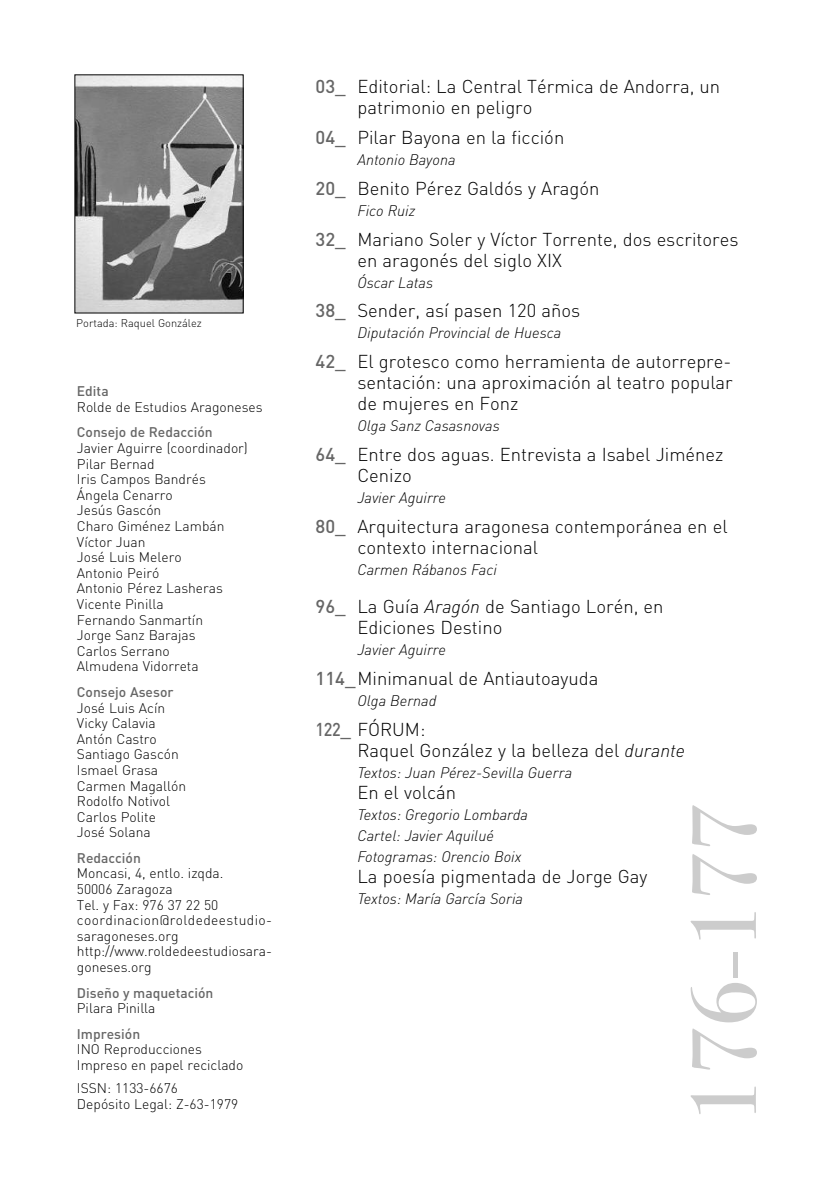
<style>
.page{position:relative;width:819px;height:1191px;background:#fff}
.page>*{position:absolute;margin:0;border:0;box-sizing:border-box;transform-origin:0 0}
.t1{font:91.7px "Bodoni Svty Two ITCTT";color:#ccc}
.t2{font:300 18.38px/21px "DIN";color:#000}
.t3{font:italic 300 15.05px/21px "DIN";color:#000}
.t4{font:300 13.83px/15.6px "DIN";color:#000}
.t5{font:500 13.83px "DIN";color:#666}
.t6{font:300 11.03px "DIN";color:#000}
.s1{font-weight:500;color:#666}
.s2{font-style:italic}
</style>
<div class="page">
<img style="left:77px;top:77px;width:164px;height:234px">
<div style="left:75px;top:75px;width:168px;height:238px;border:1px solid #000"></div>
<p class="t6" style="left:76px;top:317px;width:127px">Portada: Raquel González</p>
<p class="t5" style="left:77px;top:383px;width:33px">Edita</p>
<p class="t4" style="left:77px;top:399px;width:187px">Rolde de Estudios Aragoneses</p>
<p class="t5" style="left:77px;top:424px;width:137px">Consejo de Redacción</p>
<p class="t4" style="left:77px;top:440px;width:172px">Javier Aguirre (coordinador)<br>Pilar Bernad<br>Iris Campos Bandrés<br>Ángela Cenarro<br>Jesús Gascón<br>Charo Giménez Lambán<br>Víctor Juan<br>José Luis Melero<br>Antonio Peiró<br>Antonio Pérez Lasheras<br>Vicente Pinilla<br>Fernando Sanmartín<br>Jorge Sanz Barajas<br>Carlos Serrano<br>Almudena Vidorreta</p>
<p class="t5" style="left:77px;top:684px;width:98px">Consejo Asesor</p>
<p class="t4" style="left:77px;top:700px;width:111px">José Luis Acín<br>Vicky Calavia<br>Antón Castro<br>Santiago Gascón<br>Ismael Grasa<br>Carmen Magallón<br>Rodolfo Notivol<br>Carlos Polite<br>José Solana</p>
<p class="t5" style="left:77px;top:850px;width:65px">Redacción</p>
<p class="t4" style="left:77px;top:866px;width:197px">Moncasi, 4, entlo. izqda.<br>50006 Zaragoza<br>Tel. y Fax: 976 37 22 50 coordinacion@roldedeestudio&shy;saragoneses.org http://www.roldedeestudiosara&shy;goneses.org</p>
<p class="t5" style="left:77px;top:984px;width:138px">Diseño y maquetación</p>
<p class="t4" style="left:77px;top:1000px;width:80px">Pilara Pinilla</p>
<p class="t5" style="left:77px;top:1025px;width:65px">Impresión</p>
<p class="t4" style="left:77px;top:1041px;width:168px">INO Reproducciones<br>Impreso en papel reciclado</p>
<p class="t4" style="left:77px;top:1080px;width:163px">ISSN: 1133-6676<br>Depósito Legal: Z-63-1979</p>
<h2 class="t2" style="left:357px;top:76px;width:364px;text-indent:-42px"><span class="s1">03_</span> Editorial: La Central Térmica de Andorra, un patrimonio en peligro</h2>
<h2 class="t2" style="left:315px;top:127px;width:250px"><span class="s1">04_</span> Pilar Bayona en la ficción</h2>
<p class="t3" style="left:357px;top:151px;width:100px">Antonio Bayona</p>
<h2 class="t2" style="left:315px;top:178px;width:285px"><span class="s1">20_</span> Benito Pérez Galdós y Aragón</h2>
<p class="t3" style="left:357px;top:202px;width:59px">Fico Ruiz</p>
<h2 class="t2" style="left:357px;top:229px;width:382px;text-indent:-42px"><span class="s1">32_</span> Mariano Soler y Víctor Torrente, dos escritores en aragonés del siglo XIX</h2>
<p class="t3" style="left:357px;top:273px;width:77px">Óscar Latas</p>
<h2 class="t2" style="left:315px;top:300px;width:266px"><span class="s1">38_</span> Sender, así pasen 120 años</h2>
<p class="t3" style="left:357px;top:324px;width:205px">Diputación Provincial de Huesca</p>
<h2 class="t2" style="left:357px;top:351px;width:377px;text-align:justify;text-indent:-42px"><span class="s1">42_</span> El grotesco como herramienta de autorrepre&shy;sentación: una aproximación al teatro popular de mujeres en Fonz</h2>
<p class="t3" style="left:357px;top:417px;width:144px">Olga Sanz Casasnovas</p>
<h2 class="t2" style="left:357px;top:444px;width:367px;text-indent:-42px"><span class="s1">64_</span> Entre dos aguas. Entrevista a Isabel Jiménez<br>Cenizo</h2>
<p class="t3" style="left:357px;top:489px;width:90px">Javier Aguirre</p>
<h2 class="t2" style="left:357px;top:516px;width:371px;text-indent:-42px"><span class="s1">80_</span> Arquitectura aragonesa contemporánea en el contexto internacional</h2>
<p class="t3" style="left:357px;top:560px;width:141px">Carmen Rábanos Faci</p>
<h2 class="t2" style="left:357px;top:596px;width:307px;text-indent:-42px"><span class="s1">96_</span> La Guía <span class="s2">Aragón</span> de Santiago Lorén, en<br>Ediciones Destino</h2>
<p class="t3" style="left:357px;top:641px;width:90px">Javier Aguirre</p>
<h2 class="t2" style="left:315px;top:668px;width:284px"><span class="s1">114_</span>Minimanual de Antiautoayuda</h2>
<p class="t3" style="left:357px;top:692px;width:81px">Olga Bernad</p>
<h2 class="t2" style="left:357px;top:719px;width:329px;text-indent:-42px"><span class="s1">122_</span> FÓRUM:<br>Raquel González y la belleza del <span class="s2">durante</span></h2>
<p class="t3" style="left:357px;top:763px;width:216px">Textos: Juan Pérez-Sevilla Guerra</p>
<h2 class="t2" style="left:357px;top:782px;width:100px">En el volcán</h2>
<p class="t3" style="left:357px;top:805px;width:172px">Textos: Gregorio Lombarda<br>Cartel: Javier Aquilué<br>Fotogramas: Orencio Boix</p>
<h2 class="t2" style="left:357px;top:866px;width:291px">La poesía pigmentada de Jorge Gay</h2>
<p class="t3" style="left:357px;top:889px;width:167px">Textos: María García Soria</p>
<h1 class="t1" style="left:649px;top:1125px;width:322px;rotate:-90deg">176-177</h1>
</div>
